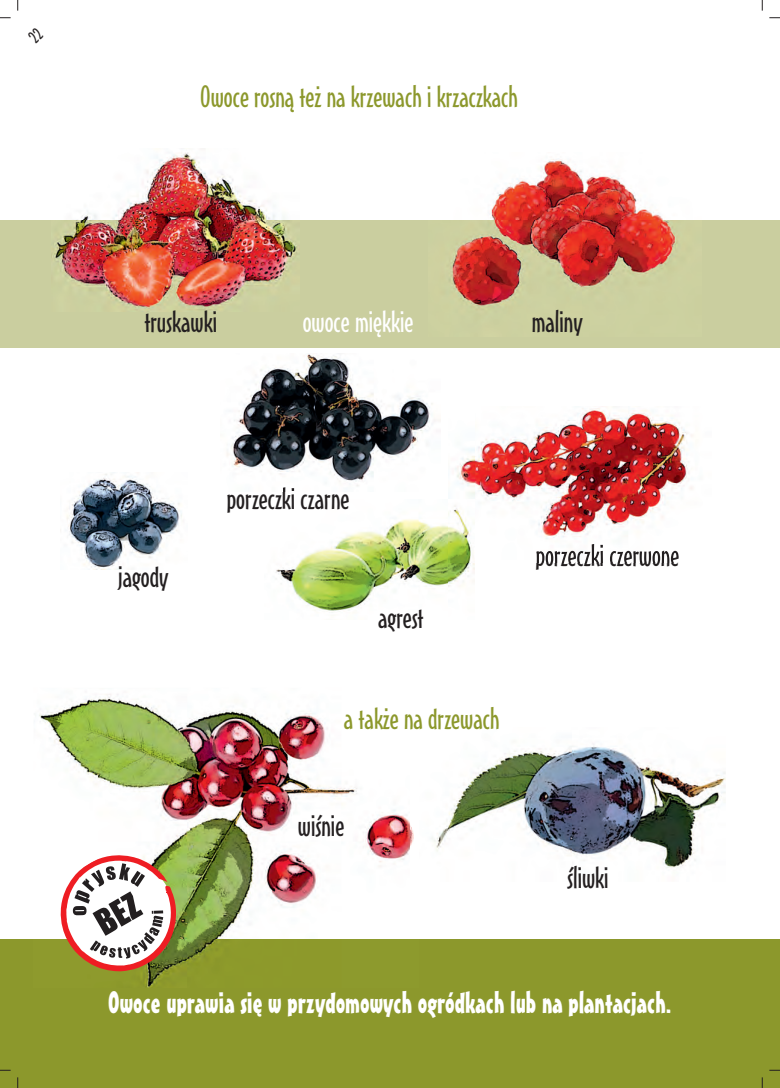
<style>
.page{position:relative;width:780px;height:1088px;background:#fff}
.page>*{position:absolute;margin:0;border:0;box-sizing:border-box;transform-origin:0 0}
.t1{font:30px "Mister Earl Lt EU";color:#231f20}
.t2{font:30px "Mister Earl EU";color:#fff}
.t3{font:30px "Mister Earl Lt EU";color:#8c982c}
.t4{font:30px "Mister Earl Lt EU";color:#fff}
</style>
<div class="page">
<div style="left:0;top:939px;width:780px;height:149px;background:#8c982c"></div>
<div style="left:0;top:220px;width:780px;height:127px;background:#cace9f"></div>
<img style="left:60px;top:474px;width:122px;height:96px">
<img style="left:432px;top:743px;width:294px;height:125px">
<img style="left:39px;top:694px;width:375px;height:294px">
<svg style="left:58px;top:853px;width:121px;height:120px"></svg>
<img style="left:54px;top:152px;width:245px;height:158px">
<img style="left:451px;top:159px;width:225px;height:147px">
<img style="left:276px;top:512px;width:173px;height:99px">
<img style="left:449px;top:562px;width:26px;height:24px">
<img style="left:227px;top:353px;width:208px;height:138px">
<svg style="left:283px;top:487px;width:11px;height:4px"></svg>
<img style="left:449px;top:408px;width:244px;height:154px">
<img style="left:536px;top:544px;width:95px;height:18px">
<svg style="left:0;top:0;width:19px;height:19px"></svg>
<p class="t3" style="left:200px;top:78px;width:319px">Owoce rosną też na krzewach i krzaczkach</p>
<p class="t1" style="left:144px;top:303px;width:74px">truskawki</p>
<p class="t4" style="left:303px;top:303px;width:112px">owoce miękkie</p>
<p class="t1" style="left:531px;top:303px;width:52px">maliny</p>
<p class="t1" style="left:118px;top:558px;width:52px">jagody</p>
<p class="t1" style="left:227px;top:480px;width:124px">porzeczki czarne</p>
<p class="t1" style="left:378px;top:599px;width:47px">agrest</p>
<p class="t3" style="left:344px;top:700px;width:157px">a także na drzewach</p>
<p class="t1" style="left:298px;top:807px;width:48px">wiśnie</p>
<p class="t1" style="left:535px;top:537px;width:145px">porzeczki czerwone</p>
<p class="t1" style="left:567px;top:858px;width:43px">śliwki</p>
<p class="t2" style="left:108px;top:984px;width:565px">Owoce uprawia się w przydomowych ogródkach lub na plantacjach.</p>
</div>
